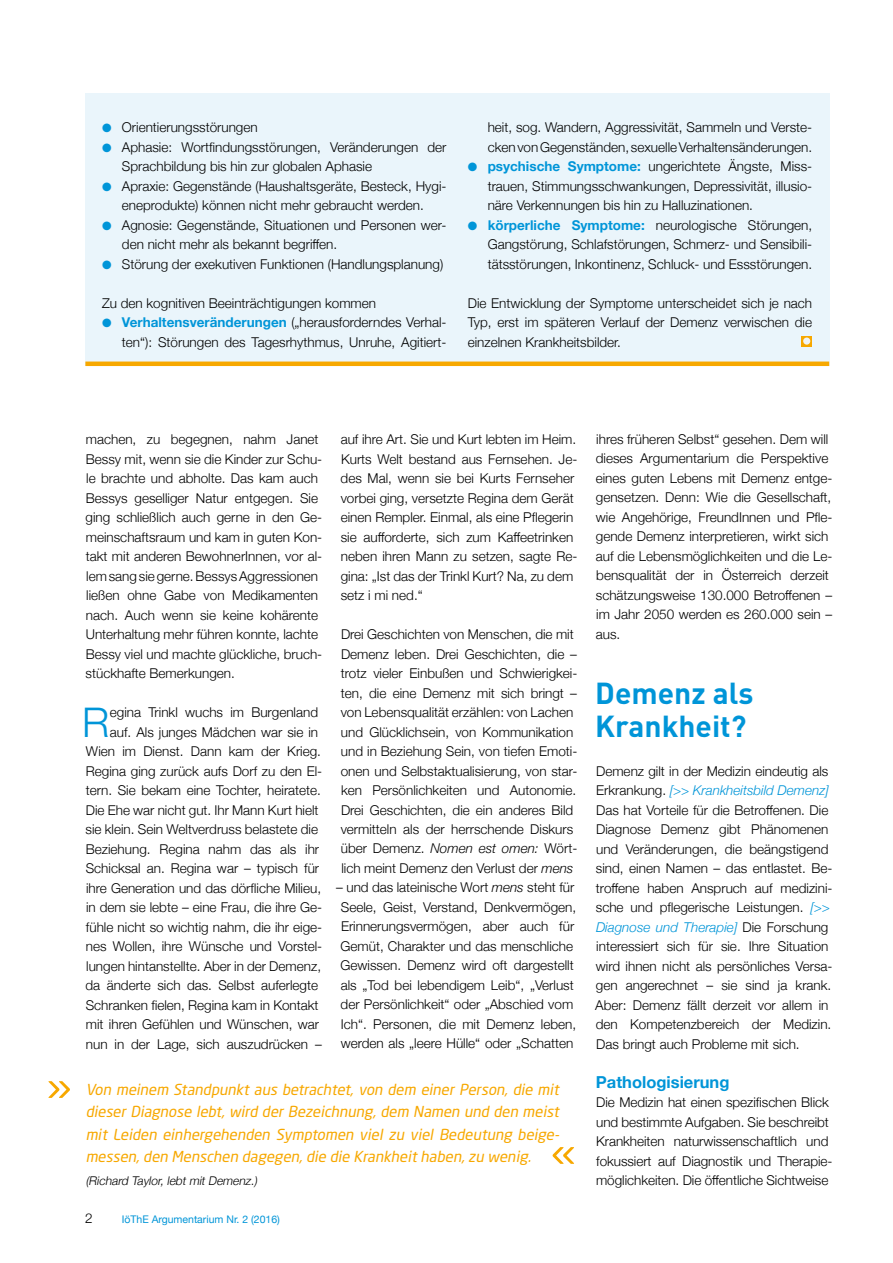
<style>
.page{position:relative;width:893px;height:1263px;background:#fff}
.page>*{position:absolute;margin:0;border:0;box-sizing:border-box;transform-origin:0 0}
.t1{font:300 40.8px "Helvetica Neue";color:#0095d8}
.t2{font:700 30px/33px "DIN";color:#0095d8}
.t3{font:700 16.5px "Helvetica Neue";color:#0095d8}
.t4{font:italic 15px/22.5px "Neo Sans Pro";color:#f7a800;text-align:justify}
.t5{font:300 13.5px/19.5px "Helvetica Neue";color:#000}
.t6{font:italic 300 12px "Helvetica Neue";color:#000}
.t7{font:10.5px "Helvetica Neue";color:#0095d8}
.s1{color:#0095d8}
.s2{font-weight:700;color:#0095d8}
.s3{font-style:italic}
.s4{font-style:italic;color:#0095d8}
</style>
<div class="page">
<div style="left:85px;top:93px;width:744px;height:273px;background:#eaf5fb"></div>
<svg style="left:801px;top:336px;width:11px;height:10px"></svg>
<div style="left:803px;top:337px;width:7px;height:8px;background:#f0f4f5;border-radius:50%"></div>
<svg style="left:49px;top:1081px;width:21px;height:17px"></svg>
<svg style="left:553px;top:1147px;width:21px;height:17px"></svg>
<hr style="left:85px;top:362px;width:744px;height:4px;background:#f7a800">
<p class="t5" style="left:102px;top:116px;width:157px"><span class="s1">●</span> Orientierungsstörungen</p>
<p class="t5" style="left:122px;top:136px;width:326px;text-indent:-20px"><span class="s1">●</span> Aphasie: Wortfindungsstörungen, Veränderungen der<br>Sprachbildung bis hin zur globalen Aphasie</p>
<p class="t5" style="left:102px;top:175px;width:346px;text-align:center"><span class="s1">●</span> Apraxie: Gegenstände (Haushaltsgeräte, Besteck, Hygi&shy;eneprodukte) können nicht mehr gebraucht werden.</p>
<p class="t5" style="left:122px;top:214px;width:326px;text-indent:-20px"><span class="s1">●</span> Agnosie: Gegenstände, Situationen und Personen wer&shy;den nicht mehr als bekannt begriffen.</p>
<p class="t5" style="left:102px;top:253px;width:343px"><span class="s1">●</span> Störung der exekutiven Funktionen (Handlungsplanung)</p>
<p class="t5" style="left:102px;top:292px;width:276px">Zu den kognitiven Beeinträchtigungen kommen</p>
<p class="t5" style="left:102px;top:311px;width:346px;text-align:right"><span class="s1">●</span> <span class="s2">Verhaltensveränderungen</span> („herausforderndes Verhal&shy;ten“): Störungen des Tagesrhythmus, Unruhe, Agitiert-</p>
<p class="t5" style="left:488px;top:116px;width:326px">heit, sog. Wandern, Aggressivität, Sammeln und Verste&shy;cken von Gegenständen, sexuelle Verhaltensänderungen.</p>
<p class="t5" style="left:488px;top:155px;width:326px;text-align:justify;text-indent:-20px"><span class="s1">●</span> <span class="s2">psychische Symptome:</span> ungerichtete Ängste, Miss&shy;trauen, Stimmungsschwankungen, Depressivität, illusio&shy;näre Verkennungen bis hin zu Halluzinationen.</p>
<p class="t5" style="left:488px;top:214px;width:326px;text-align:justify;text-indent:-20px"><span class="s1">●</span> <span class="s2">körperliche Symptome:</span> neurologische Störungen, Gangstörung, Schlafstörungen, Schmerz- und Sensibili&shy;tätsstörungen, Inkontinenz, Schluck- und Essstörungen.</p>
<p class="t5" style="left:468px;top:292px;width:346px;text-align:justify">Die Entwicklung der Symptome unterscheidet sich je nach Typ, erst im späteren Verlauf der Demenz verwischen die einzelnen Krankheitsbilder.</p>
<p class="t5" style="left:86px;top:428px;width:238px">machen, zu begegnen, nahm Janet Bessy mit, wenn sie die Kinder zur Schu&shy;le brachte und abholte. Das kam auch Bessys geselliger Natur entgegen. Sie ging schließlich auch gerne in den Ge&shy;meinschaftsraum und kam in guten Kon&shy;takt mit anderen BewohnerInnen, vor al&shy;lem sang sie gerne. Bessys Aggressionen ließen ohne Gabe von Medikamenten nach. Auch wenn sie keine kohärente Unterhaltung mehr führen konnte, lachte Bessy viel und machte glückliche, bruch&shy;stückhafte Bemerkungen.</p>
<h1 class="t1" style="left:82px;top:689px;width:29px">R</h1>
<p class="t5" style="left:110px;top:701px;width:210px">egina Trinkl wuchs im Burgenland</p>
<p class="t5" style="left:110px;top:721px;width:210px">auf. Als junges Mädchen war sie in</p>
<p class="t5" style="left:86px;top:740px;width:237px">Wien im Dienst. Dann kam der Krieg.</p>
<p class="t5" style="left:86px;top:760px;width:238px">Regina ging zurück aufs Dorf zu den El-</p>
<p class="t5" style="left:86px;top:779px;width:237px">tern. Sie bekam eine Tochter, heiratete.</p>
<p class="t5" style="left:86px;top:799px;width:234px">Die Ehe war nicht gut. Ihr Mann Kurt hielt</p>
<p class="t5" style="left:86px;top:818px;width:234px">sie klein. Sein Weltverdruss belastete die</p>
<p class="t5" style="left:86px;top:838px;width:235px">Beziehung. Regina nahm das als ihr</p>
<p class="t5" style="left:86px;top:857px;width:235px">Schicksal an. Regina war – typisch für</p>
<p class="t5" style="left:86px;top:877px;width:237px">ihre Generation und das dörfliche Milieu,</p>
<p class="t5" style="left:86px;top:896px;width:238px">in dem sie lebte – eine Frau, die ihre Ge-</p>
<p class="t5" style="left:86px;top:916px;width:238px">fühle nicht so wichtig nahm, die ihr eige-</p>
<p class="t5" style="left:86px;top:935px;width:238px">nes Wollen, ihre Wünsche und Vorstel-</p>
<p class="t5" style="left:86px;top:955px;width:236px">lungen hintanstellte. Aber in der Demenz,</p>
<p class="t5" style="left:85px;top:974px;width:234px">da änderte sich das. Selbst auferlegte</p>
<p class="t5" style="left:86px;top:994px;width:234px">Schranken fielen, Regina kam in Kontakt</p>
<p class="t5" style="left:86px;top:1013px;width:235px">mit ihren Gefühlen und Wünschen, war</p>
<p class="t5" style="left:86px;top:1033px;width:238px">nun in der Lage, sich auszudrücken –</p>
<p class="t5" style="left:341px;top:428px;width:238px">auf ihre Art. Sie und Kurt lebten im Heim.<br>Kurts Welt bestand aus Fernsehen. Je&shy;des Mal, wenn sie bei Kurts Fernseher vorbei ging, versetzte Regina dem Gerät einen Rempler. Einmal, als eine Pflegerin sie aufforderte, sich zum Kaffeetrinken neben ihren Mann zu setzen, sagte Re&shy;gina: „Ist das der Trinkl Kurt? Na, zu dem setz i mi ned.“</p>
<p class="t5" style="left:341px;top:623px;width:238px">Drei Geschichten von Menschen, die mit Demenz leben. Drei Geschichten, die – trotz vieler Einbußen und Schwierigkei&shy;ten, die eine Demenz mit sich bringt – von Lebensqualität erzählen: von Lachen und Glücklichsein, von Kommunikation und in Beziehung Sein, von tiefen Emoti&shy;onen und Selbstaktualisierung, von star&shy;ken Persönlichkeiten und Autonomie.<br>Drei Geschichten, die ein anderes Bild vermitteln als der herrschende Diskurs über Demenz. <span class="s3">Nomen est omen:</span> Wört&shy;lich meint Demenz den Verlust der <span class="s3">mens</span></p>
<p class="t5" style="left:336px;top:877px;width:241px;text-align:center">– und das lateinische Wort <span class="s3">mens</span> steht für Seele, Geist, Verstand, Denkvermögen, Erinnerungsvermögen, aber auch für Gemüt, Charakter und das menschliche Gewissen. Demenz wird oft dargestellt als „Tod bei lebendigem Leib“, „Verlust der Persönlichkeit“ oder „Abschied vom Ich“. Personen, die mit Demenz leben, werden als „leere Hülle“ oder „Schatten</p>
<p class="t4" style="left:86px;top:1078px;width:478px">Von meinem Standpunkt aus betrachtet, von dem einer Person, die mit dieser Diagnose lebt, wird der Bezeichnung, dem Namen und den meist mit Leiden einhergehenden Symptomen viel zu viel Bedeutung beige&shy;messen,den Menschen dagegen,die die Krankheithaben,zu wenig.</p>
<p class="t6" style="left:86px;top:1171px;width:176px">(Richard Taylor,lebtmitDemenz.)</p>
<p class="t5" style="left:85px;top:1207px;width:9px">2</p>
<p class="t7" style="left:122px;top:1211px;width:160px">IöThE Argumentarium Nr. 2 (2016)</p>
<p class="t5" style="left:596px;top:428px;width:238px">ihres früheren Selbst“ gesehen. Dem will dieses Argumentarium die Perspektive eines guten Lebens mit Demenz entge&shy;gensetzen. Denn: Wie die Gesellschaft, wie Angehörige, FreundInnen und Pfle&shy;gende Demenz interpretieren, wirkt sich auf die Lebensmöglichkeiten und die Le&shy;bensqualität der in Österreich derzeit schätzungsweise 130.000 Betroffenen – im Jahr 2050 werden es 260.000 sein – aus.</p>
<h2 class="t2" style="left:595px;top:675px;width:160px">Demenz als<br>Krankheit?</h2>
<p class="t5" style="left:595px;top:760px;width:239px">Demenz gilt in der Medizin eindeutig als Erkrankung. <span class="s4">[&gt;&gt; Krankheitsbild Demenz] </span>Das hat Vorteile für die Betroffenen. Die Diagnose Demenz gibt Phänomenen und Veränderungen, die beängstigend sind, einen Namen – das entlastet. Be&shy;troffene haben Anspruch auf medizini&shy;sche und pflegerische Leistungen. <span class="s4">[&gt;&gt; Diagnose und Therapie]</span> Die Forschung interessiert sich für sie. Ihre Situation wird ihnen nicht als persönliches Versa&shy;gen angerechnet – sie sind ja krank.<br>Aber: Demenz fällt derzeit vor allem in den Kompetenzbereich der Medizin.<br>Das bringt auch Probleme mit sich.</p>
<p class="t3" style="left:596px;top:1069px;width:135px">Pathologisierung</p>
<p class="t5" style="left:596px;top:1091px;width:238px">Die Medizin hat einen spezifischen Blick und bestimmte Aufgaben. Sie beschreibt Krankheiten naturwissenschaftlich und fokussiert auf Diagnostik und Therapie&shy;möglichkeiten. Die öffentliche Sichtweise</p>
</div>
